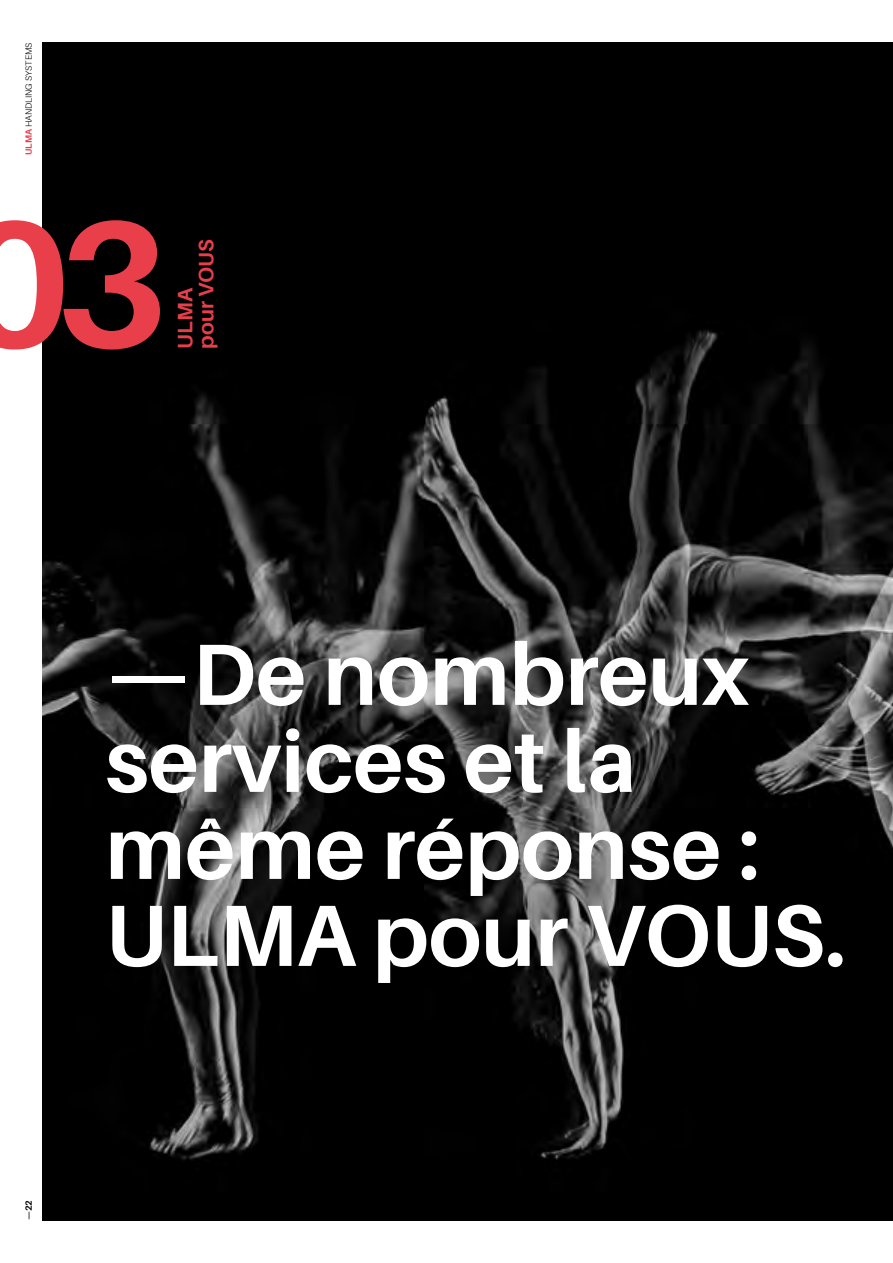
<style>
.page{position:relative;width:893px;height:1263px;background:#fff}
.page>*{position:absolute;margin:0;border:0;box-sizing:border-box;transform-origin:0 0}
.t1{font:700 180px "Aileron";color:#e83f4b}
.t2{font:700 87px/87px "Aileron";color:#fff}
.t3{font:700 21px/21px "Aileron";color:#e83f4b}
.t4{font:300 9px "Aileron";color:#000}
.t5{font:700 9px "Aileron";color:#000}
.s1{font-weight:700;color:#e83f4b}
</style>
<div class="page">
<img style="left:43px;top:43px;width:850px;height:1177px">
<p class="t4" style="left:24px;top:155px;width:114px;rotate:-90deg"><span class="s1">ULMA</span> HANDLING SYSTEMS</p>
<h1 class="t1" style="left:-41px;top:184px;width:212px">03</h1>
<p class="t3" style="left:175px;top:349px;width:111px;rotate:-90deg">ULMA pour VOUS</p>
<p class="t2" style="left:105px;top:632px;width:742px">—De nombreux services et la même réponse :<br>ULMA pour VOUS.</p>
<p class="t5" style="left:24px;top:1220px;width:22px;rotate:-90deg">—22</p>
</div>
